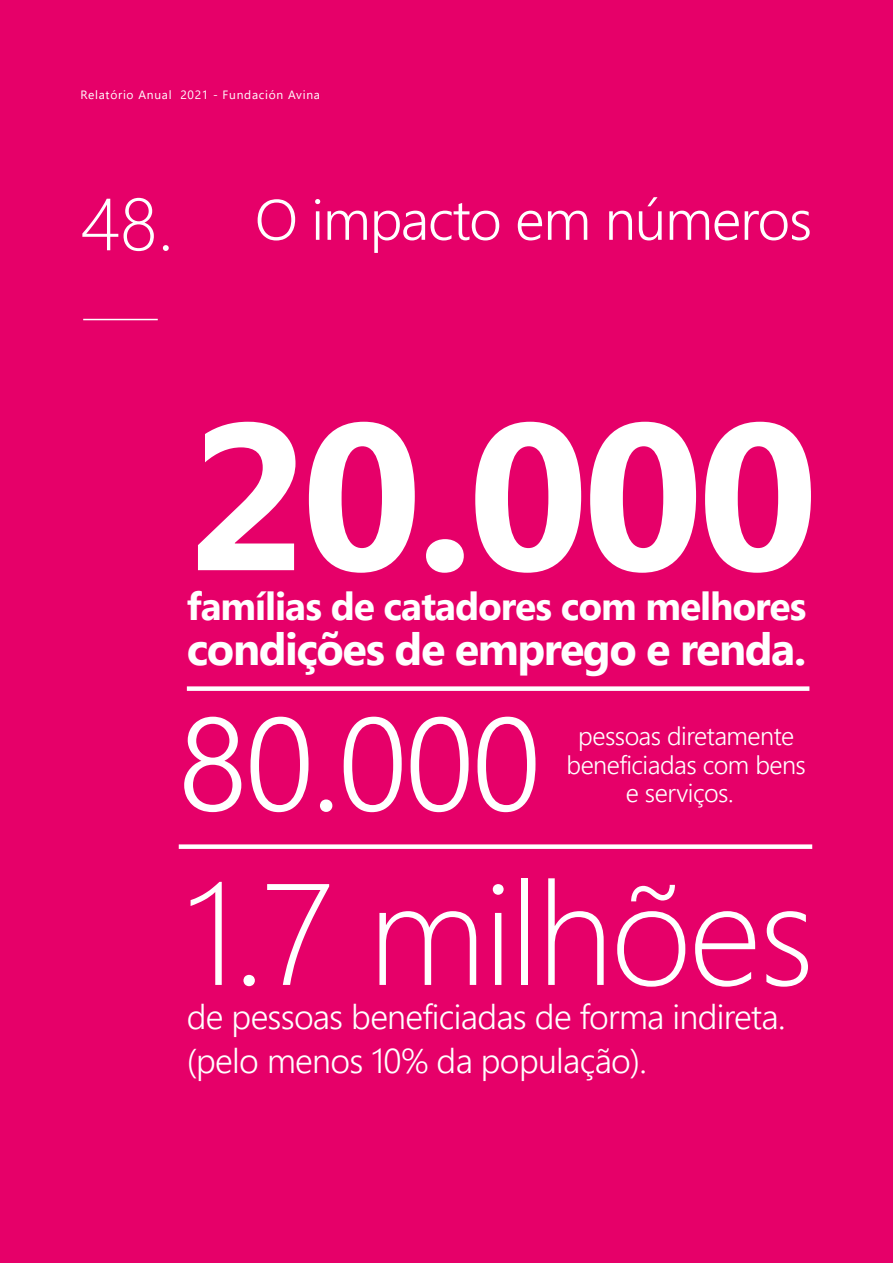
<style>
.page{position:relative;width:893px;height:1263px;background:#e60069}
.page>*{position:absolute;margin:0;border:0;box-sizing:border-box;transform-origin:0 0}
.t1{font:700 208.5px "Segoe UI";color:#fff}
.t2{font:300 144px "Segoe UI";letter-spacing:-.02em;color:#fff}
.t3{font:300 132px "Segoe UI";color:#fff}
.t4{font:300 73.65px "Segoe UI";color:#fff}
.t5{font:300 57px "Segoe UI";letter-spacing:-.02em;color:#fff}
.t6{font:700 45px "Segoe UI";letter-spacing:-.035em;color:#fff}
.t7{font:700 39px "Segoe UI";letter-spacing:-.03em;color:#fff}
.t8{font:300 34.35px/43.8px "Segoe UI";letter-spacing:-.02em;color:#fff}
.t9{font:300 25.5px/28.7px "Segoe UI";letter-spacing:-.02em;color:#fff;text-align:center}
.t10{font:12px "Segoe UI";letter-spacing:.06em;color:#fff}
</style>
<div class="page">
<hr style="left:83px;top:319px;width:75px;height:1px;background:#fff">
<div style="left:187px;top:686px;width:622px;height:5px;background:#fff"></div>
<div style="left:179px;top:844px;width:633px;height:5px;background:#fff"></div>
<p class="t10" style="left:81px;top:84px;width:241px">Relatório Anual 2021 - Fundación Avina</p>
<h3 class="t4" style="left:81px;top:155px;width:95px">48.</h3>
<h3 class="t5" style="left:255px;top:166px;width:559px">O impacto em números</h3>
<h1 class="t1" style="left:187px;top:347px;width:632px">20.000</h1>
<p class="t7" style="left:187px;top:579px;width:621px">famílias de catadores com melhores</p>
<h3 class="t6" style="left:187px;top:617px;width:621px">condições de emprego e renda.</h3>
<h3 class="t3" style="left:178px;top:639px;width:365px">80.000</h3>
<p class="t9" style="left:567px;top:719px;width:241px">pessoas diretamente beneficiadas com bens e serviços.</p>
<h2 class="t2" style="left:185px;top:798px;width:631px">1.7 milhões</h2>
<p class="t8" style="left:187px;top:992px;width:600px">de pessoas beneficiadas de forma indireta. (pelo menos 10% da população).</p>
</div>
